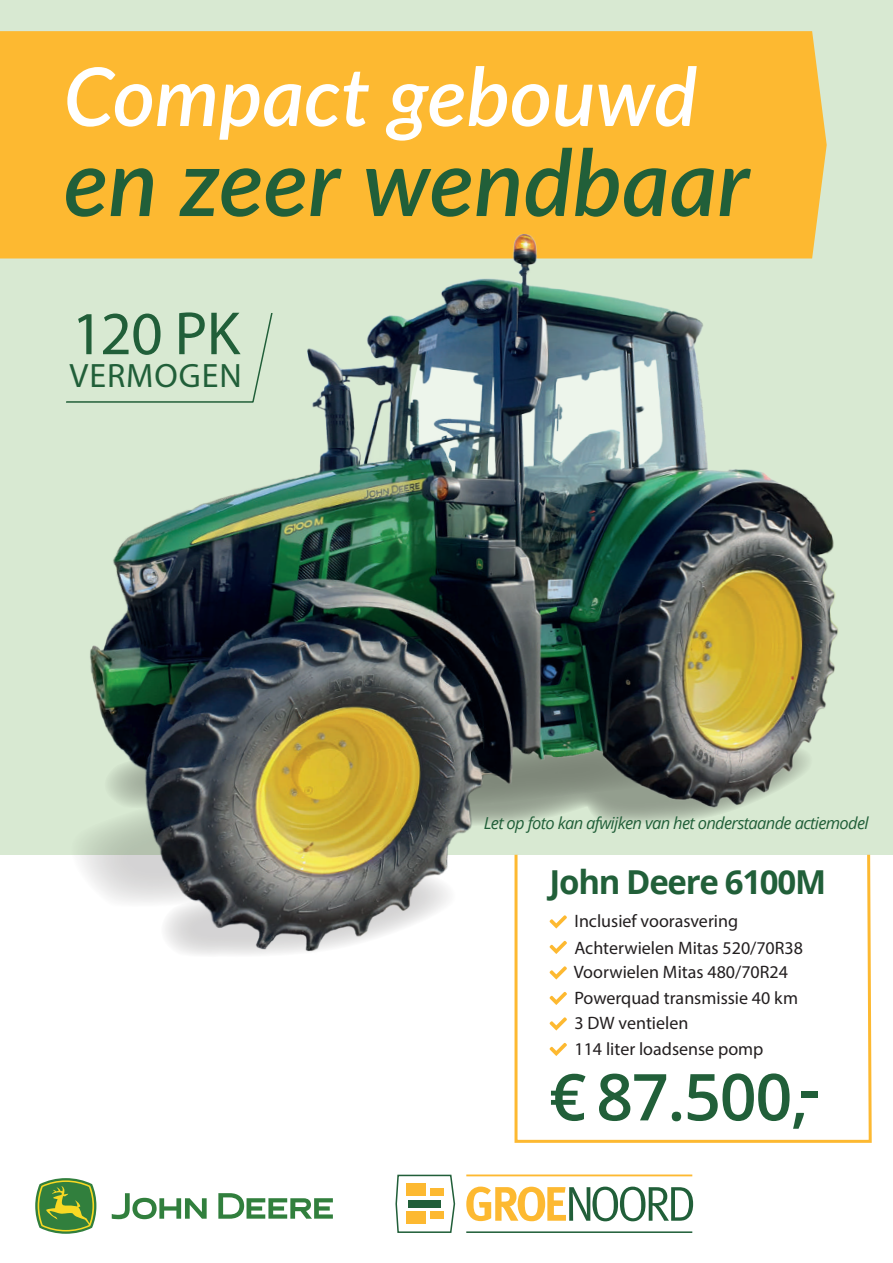
<style>
.page{position:relative;width:893px;height:1263px;background:#fff}
.page>*{position:absolute;margin:0;border:0;box-sizing:border-box;transform-origin:0 0}
.t1{font:italic 600 92.25px "Lato";color:#215f39}
.t2{font:italic 600 81px "Lato";color:#fff}
.t3{font:600 64.8px "Open Sans";color:#215f39}
.t4{font:61.5px "Myriad Pro";color:#215f39}
.t5{font:33.9px "Myriad Pro";letter-spacing:.03em;color:#215f39}
.t6{font:700 33px "Open Sans";letter-spacing:-.04em;color:#215f39}
.t7{font:18px/25.5px "Myriad Pro";color:#231f20}
.t8{font:italic 16.5px "Open Sans";letter-spacing:-.04em;color:#215f39}
</style>
<div class="page">
<div style="left:0;top:0;width:893px;height:855px;background:#d8e9d2"></div>
<div style="left:0;top:31px;width:827px;height:227px;background:#fdb931"></div>
<svg style="left:466px;top:1186px;width:227px;height:35px"></svg>
<hr style="left:466px;top:1174px;width:226px;height:2px;background:#fdb931">
<hr style="left:466px;top:1231px;width:226px;height:2px;background:#215f39">
<svg style="left:395px;top:1174px;width:61px;height:59px"></svg>
<svg style="left:112px;top:1193px;width:221px;height:26px"></svg>
<svg style="left:35px;top:1178px;width:61px;height:56px;background:#73a151"></svg>
<img style="left:77px;top:193px;width:762px;height:762px">
<svg style="left:66px;top:311px;width:208px;height:92px"></svg>
<svg style="left:513px;top:852px;width:359px;height:291px"></svg>
<h2 class="t2" style="left:64px;top:38px;width:635px">Compact gebouwd</h2>
<h1 class="t1" style="left:64px;top:116px;width:687px">en zeer wendbaar</h1>
<h3 class="t4" style="left:72px;top:296px;width:170px">120 PK</h3>
<h3 class="t5" style="left:69px;top:355px;width:174px">VERMOGEN</h3>
<p class="t8" style="left:484px;top:811px;width:386px">Let op foto kan afwijken van het onderstaande actiemodel</p>
<h3 class="t6" style="left:550px;top:858px;width:278px">John Deere 6100M</h3>
<p class="t7" style="left:574px;top:907px;width:230px;line-height:27px">Inclusief voorasvering<br>Achterwielen Mitas 520/70R38</p>
<p class="t7" style="left:574px;top:959px;width:226px">Voorwielen Mitas 480/70R24<br>Powerquad transmissie 40 km<br>3 DW ventielen<br>114 liter loadsense pomp</p>
<h3 class="t3" style="left:549px;top:1052px;width:273px">€ 87.500,-</h3>
</div>
